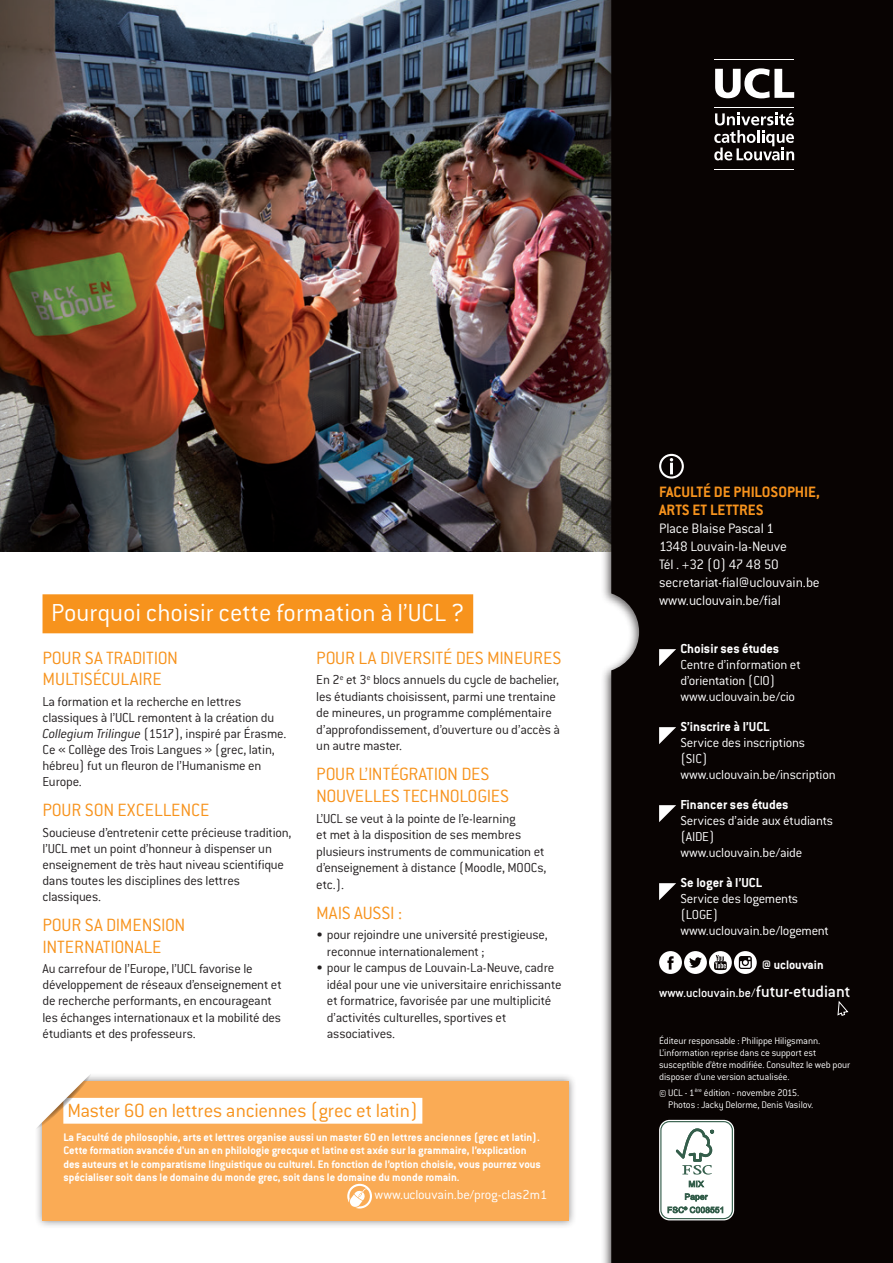
<style>
.page{position:relative;width:893px;height:1263px;background:#fff}
.page>*{position:absolute;margin:0;border:0;box-sizing:border-box;transform-origin:0 0}
.t1{font:300 27px "Conduit ITC Pro";color:#fff}
.t2{font:300 21px "Conduit ITC Pro";letter-spacing:-.015em;color:#f7931d}
.t3{font:300 19.5px/21.5px "Conduit ITC Pro";color:#f7931d}
.t4{font:700 16.5px/18px "Conduit ITC Pro";color:#f7931d}
.t5{font:300 15px/18px "Conduit ITC Pro";letter-spacing:-.01em;color:#fff}
.t6{font:300 14.25px/16.2px "Conduit ITC Pro";letter-spacing:-.015em;color:#231f20}
.t7{font:300 14.25px/15.8px "Conduit ITC Pro";letter-spacing:-.015em;color:#fff}
.t8{font:700 14.25px "Conduit ITC Pro";color:#fff}
.t9{font:500 13.5px/27.2px "Conduit ITC Pro";letter-spacing:.005em;color:#fff}
.t10{font:700 12px/13.5px "Conduit ITC Pro";color:#fff}
.t11{font:300 10.5px/12px "Conduit ITC Pro";letter-spacing:-.015em;color:#fff}
.s1{font-style:italic}
.s2{font-weight:700}
.s3{font-size:18px}
</style>
<div class="page">
<img style="left:0;top:0;width:601px;height:551px">
<div style="left:601px;top:0;width:292px;height:1263px;background:#231f20;opacity:.7"></div>
<div style="left:611px;top:0;width:282px;height:1263px;background:#080302"></div>
<div style="left:43px;top:594px;width:430px;height:39px;background:#f7931d"></div>
<svg style="left:659px;top:454px;width:25px;height:25px"></svg>
<svg style="left:659px;top:649px;width:17px;height:17px"></svg>
<svg style="left:659px;top:727px;width:17px;height:17px"></svg>
<svg style="left:659px;top:805px;width:17px;height:17px"></svg>
<svg style="left:659px;top:883px;width:17px;height:17px"></svg>
<svg style="left:659px;top:951px;width:98px;height:23px"></svg>
<svg style="left:659px;top:1120px;width:75px;height:100px"></svg>
<svg style="left:660px;top:1121px;width:73px;height:98px"></svg>
<div style="left:661px;top:1122px;width:71px;height:96px;background:#fff;border-radius:8px"></div>
<svg style="left:676px;top:1128px;width:38px;height:46px"></svg>
<svg style="left:689px;top:1180px;width:15px;height:7px"></svg>
<svg style="left:668px;top:1193px;width:55px;height:20px"></svg>
<svg style="left:837px;top:1000px;width:11px;height:16px"></svg>
<svg style="left:714px;top:113px;width:80px;height:47px"></svg>
<svg style="left:715px;top:68px;width:79px;height:30px"></svg>
<hr style="left:715px;top:59px;width:79px;height:1px;background:#fff">
<hr style="left:715px;top:169px;width:79px;height:1px;background:#fff">
<hr style="left:715px;top:107px;width:79px;height:1px;background:#fff">
<div style="left:34px;top:1072px;width:543px;height:157px;background:#231f20;opacity:.5"></div>
<div style="left:42px;top:1080px;width:527px;height:140px;background:#faab55"></div>
<div style="left:63px;top:1098px;width:359px;height:26px;background:#fff"></div>
<svg style="left:347px;top:1184px;width:25px;height:24px"></svg>
<svg style="left:34px;top:1072px;width:63px;height:64px"></svg>
<h1 class="t1" style="left:51px;top:598px;width:415px">Pourquoi choisir cette formation à l’UCL ?</h1>
<h3 class="t3" style="left:43px;top:647px;width:137px">POUR SA TRADITION<br>MULTISÉCULAIRE</h3>
<p class="t6" style="left:43px;top:693px;width:245px">La formation et la recherche en lettres classiques à l’UCL remontent à la création du <span class="s1">Collegium Trilingue</span> (1517), inspiré par Érasme.<br>Ce « Collège des Trois Langues » (grec, latin, hébreu) fut un fleuron de l’Humanisme en Europe.</p>
<h3 class="t3" style="left:43px;top:800px;width:168px">POUR SON EXCELLENCE</h3>
<p class="t6" style="left:43px;top:824px;width:251px">Soucieuse d’entretenir cette précieuse tradition, l’UCL met un point d’honneur à dispenser un enseignement de très haut niveau scientifique dans toutes les disciplines des lettres classiques.</p>
<h3 class="t3" style="left:43px;top:915px;width:144px">POUR SA DIMENSION<br>INTERNATIONALE</h3>
<p class="t6" style="left:43px;top:961px;width:241px">Au carrefour de l’Europe, l’UCL favorise le développement de réseaux d’enseignement et de recherche performants, en encourageant les échanges internationaux et la mobilité des étudiants et des professeurs.</p>
<h3 class="t3" style="left:316px;top:647px;width:247px">POUR LA DIVERSITÉ DES MINEURES</h3>
<p class="t6" style="left:316px;top:672px;width:245px">En 2<sup>e</sup> et 3<sup>e</sup> blocs annuels du cycle de bachelier, les étudiants choisissent, parmi une trentaine de mineures, un programme complémentaire d’approfondissement, d’ouverture ou d’accès à un autre master.</p>
<h3 class="t3" style="left:316px;top:764px;width:194px">POUR L’INTÉGRATION DES<br>NOUVELLES TECHNOLOGIES</h3>
<p class="t6" style="left:316px;top:810px;width:232px">L’UCL se veut à la pointe de l’e-learning<br>et met à la disposition de ses membres plusieurs instruments de communication et d’enseignement à distance (Moodle, MOOCs, etc.).</p>
<h3 class="t3" style="left:316px;top:902px;width:87px">MAIS AUSSI :</h3>
<p class="t6" style="left:327px;top:927px;width:222px;text-indent:-11px">• pour rejoindre une université prestigieuse, reconnue internationalement ;</p>
<p class="t6" style="left:327px;top:960px;width:236px;text-indent:-11px">• pour le campus de Louvain-La-Neuve, cadre idéal pour une vie universitaire enrichissante et formatrice, favorisée par une multiplicité d’activités culturelles, sportives et associatives.</p>
<h2 class="t2" style="left:68px;top:1098px;width:352px">Master 60 en lettres anciennes (grec et latin)</h2>
<p class="t10" style="left:63px;top:1130px;width:479px">La Faculté de philosophie, arts et lettres organise aussi un master 60 en lettres anciennes (grec et latin).<br>Cette formation avancée d'un an en philologie grecque et latine est axée sur la grammaire, l’explication des auteurs et le comparatisme linguistique ou culturel. En fonction de l’option choisie, vous pourrez vous spécialiser soit dans le domaine du monde grec, soit dans le domaine du monde romain.</p>
<p class="t7" style="left:375px;top:1187px;width:174px">www.uclouvain.be/prog-clas2m1</p>
<p class="t4" style="left:659px;top:482px;width:162px">FACULTÉ DE PHILOSOPHIE,<br>ARTS ET LETTRES</p>
<p class="t5" style="left:659px;top:519px;width:162px">Place Blaise Pascal 1<br>1348 Louvain-la-Neuve<br>Tél . +32 (0) 47 48 50 secretariat-fial@uclouvain.be www.uclouvain.be/fial</p>
<p class="t8" style="left:680px;top:641px;width:100px">Choisir ses études</p>
<p class="t7" style="left:680px;top:657px;width:122px">Centre d’information et d’orientation (CIO) www.uclouvain.be/cio</p>
<p class="t8" style="left:680px;top:719px;width:91px">S’inscrire à l’UCL</p>
<p class="t7" style="left:680px;top:735px;width:157px">Service des inscriptions (SIC) www.uclouvain.be/inscription</p>
<p class="t8" style="left:680px;top:797px;width:110px">Financer ses études</p>
<p class="t7" style="left:680px;top:813px;width:154px">Services d’aide aux étudiants (AIDE) www.uclouvain.be/aide</p>
<p class="t8" style="left:680px;top:875px;width:83px">Se loger à l’UCL</p>
<p class="t7" style="left:680px;top:891px;width:150px">Service des logements (LOGE) www.uclouvain.be/logement</p>
<p class="t9" style="left:659px;top:952px;width:193px;text-indent:103px"><span class="s2">@ uclouvain </span>www.uclouvain.be/<span class="s3">futur-etudiant</span></p>
<p class="t11" style="left:659px;top:1034px;width:193px">Éditeur responsable : Philippe Hiligsmann.<br>L’information reprise dans ce support est susceptible d’être modifiée. Consultez le web pour disposer d’une version actualisée.</p>
<p class="t11" style="left:668px;top:1087px;width:147px;text-indent:-9px">© UCL - 1<sup>ère</sup> édition - novembre 2015.<br>Photos : Jacky Delorme, Denis Vasilov.</p>
</div>
